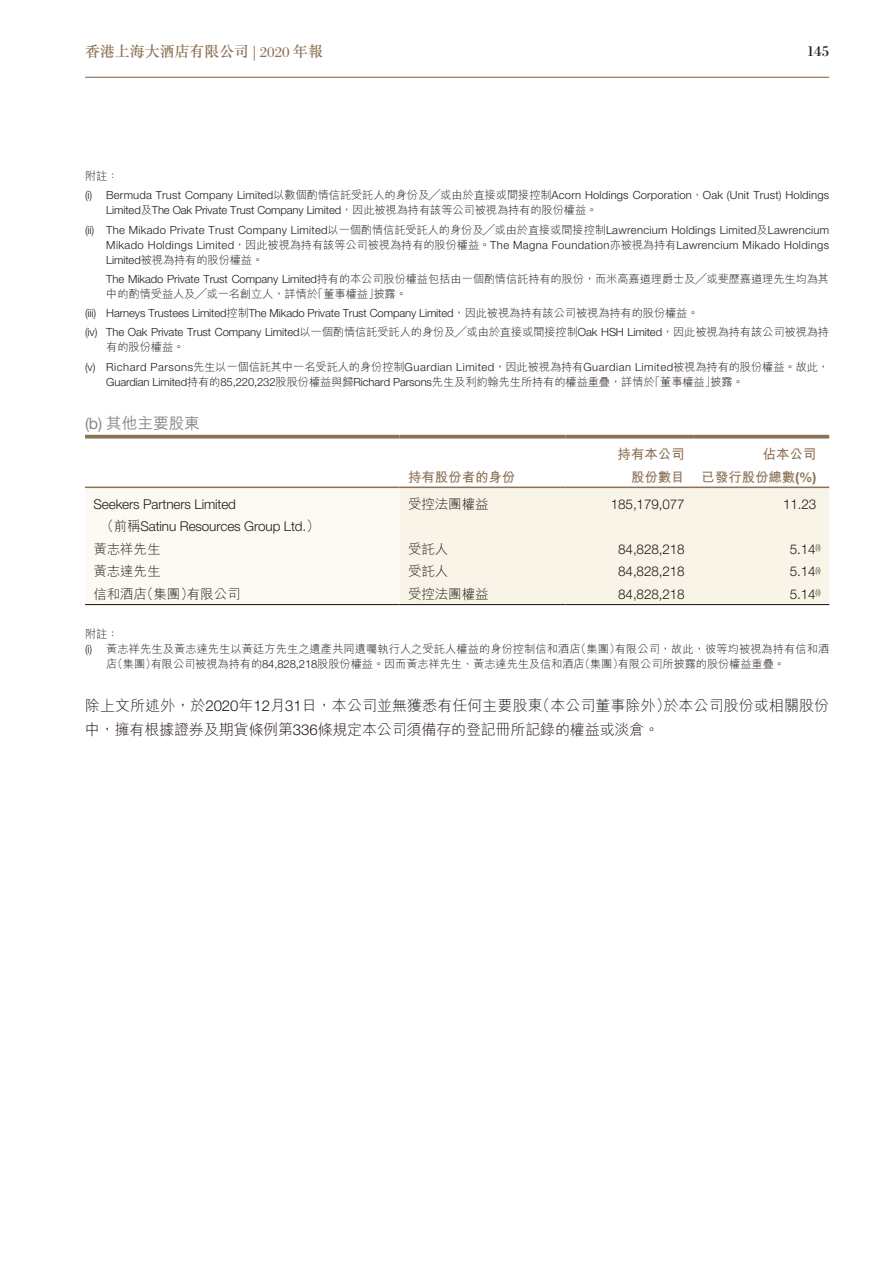
<style>
.page{position:relative;width:893px;height:1263px;background:#fff}
.page>*{position:absolute;margin:0;border:0;box-sizing:border-box;transform-origin:0 0}
.t1{font:500 15.75px "M Hei HK";letter-spacing:-.01em;color:#898989}
.t2{font:300 15px/24px "M Hei HK";letter-spacing:.005em;color:#231916}
.t3{font:500 15px "M Sung HK";letter-spacing:-.005em;color:#8c7254}
.t4{font:15px "Bodoni Std";color:#231916}
.t5{font:300 13.5px/22.5px "Helvetica Neue LT Std";letter-spacing:-.01em;color:#231916}
.t6{font:300 13.5px "M Hei HK";letter-spacing:-.01em;color:#231916}
.t7{font:700 13.5px/22.5px "M Hei HK";letter-spacing:-.01em;color:#8c7254;text-align:right}
.t8{font:300 11.25px/15px "M Hei HK";letter-spacing:-.01em;color:#231916}
.t9{font:300 11.25px/19.2px "Helvetica Neue LT Std";letter-spacing:.015em;color:#231916}
.t10{font:300 11.25px/19.2px "Helvetica Neue LT Std";letter-spacing:-.01em;color:#231916}
.t11{font:300 11.25px/15px "Helvetica Neue LT Std";letter-spacing:.035em;color:#231916}
.s1{font-family:"Bodoni Std";font-weight:400}
.s2{font-family:"M Hei HK"}
.s3{font-family:"Helvetica Neue LT Std"}
.s4{font-family:"Helvetica Neue LT Std";font-weight:400}
</style>
<div class="page">
<hr style="left:85px;top:77px;width:744px;height:1px;background:#8c7254">
<div style="left:85px;top:488px;width:315px;height:116px;background:#fcfaf2"></div>
<div style="left:400px;top:488px;width:429px;height:116px;background:#f8f4e7"></div>
<hr style="left:85px;top:435px;width:315px;height:3px;background:#8c7254">
<hr style="left:400px;top:435px;width:166px;height:3px;background:#8c7254">
<hr style="left:566px;top:435px;width:127px;height:3px;background:#8c7254">
<hr style="left:693px;top:435px;width:136px;height:3px;background:#8c7254">
<hr style="left:85px;top:487px;width:315px;height:1px;background:#8c7254">
<hr style="left:400px;top:487px;width:166px;height:1px;background:#8c7254">
<hr style="left:566px;top:487px;width:127px;height:1px;background:#8c7254">
<hr style="left:693px;top:487px;width:136px;height:1px;background:#8c7254">
<hr style="left:85px;top:604px;width:315px;height:1px;background:#231916">
<hr style="left:400px;top:604px;width:166px;height:1px;background:#231916">
<hr style="left:566px;top:604px;width:127px;height:1px;background:#231916">
<hr style="left:693px;top:604px;width:136px;height:1px;background:#231916">
<h2 class="t3" style="left:85px;top:41px;width:240px">香港上海大酒店有限公司 <span class="s1">| 2020</span> 年報</h2>
<p class="t4" style="left:807px;top:42px;width:24px">145</p>
<p class="t9" style="left:85px;top:166px;width:746px"><span class="s2">附註：<br></span>(i) Bermuda Trust Company Limited<span class="s2">以數個酌情信託受託人的身份及╱或由於直接或間接控制</span>Acorn Holdings Corporation<span class="s2">、</span>Oak (Unit Trust) Holdings</p>
<p class="t9" style="left:85px;top:201px;width:746px;text-indent:21px">Limited<span class="s2">及</span>The Oak Private Trust Company Limited<span class="s2">，因此被視為持有該等公司被視為持有的股份權益。<br></span>(ii) The Mikado Private Trust Company Limited<span class="s2">以一個酌情信託受託人的身份及╱或由於直接或間接控制</span>Lawrencium Holdings Limited<span class="s2">及</span>Lawrencium</p>
<p class="t11" style="left:106px;top:237px;width:724px">Mikado Holdings Limited<span class="s2">，因此被視為持有該等公司被視為持有的股份權益。</span>The Magna Foundation<span class="s2">亦被視為持有</span>Lawrencium Mikado Holdings<br>Limited<span class="s2">被視為持有的股份權益。</span></p>
<p class="t8" style="left:106px;top:271px;width:724px"><span class="s3">The Mikado Private Trust Company Limited</span>持有的本公司股份權益包括由一個酌情信託持有的股份，而米高嘉道理爵士及╱或斐歷嘉道理先生均為其中的酌情受益人及╱或一名創立人，詳情於「董事權益」披露。</p>
<p class="t10" style="left:85px;top:303px;width:746px">(iii) Harneys Trustees Limited<span class="s2">控制</span>The Mikado Private Trust Company Limited<span class="s2">，因此被視為持有該公司被視為持有的股份權益。<br></span>(iv) The Oak Private Trust Company Limited<span class="s2">以一個酌情信託受託人的身份及╱或由於直接或間接控制</span>Oak HSH Limited<span class="s2">，因此被視為持有該公司被視為持</span></p>
<p class="t8" style="left:85px;top:337px;width:746px;line-height:19.2px;text-indent:21px">有的股份權益。<br><span class="s3">(v) Richard Parsons</span>先生以一個信託其中一名受託人的身份控制<span class="s3">Guardian Limited</span>，因此被視為持有<span class="s3">Guardian Limited</span>被視為持有的股份權益。故此，</p>
<p class="t10" style="left:106px;top:372px;width:639px">Guardian Limited<span class="s2">持有的</span>85,220,232<span class="s2">股股份權益與歸</span>Richard Parsons<span class="s2">先生及利約翰先生所持有的權益重疊，詳情於「董事權益」披露。</span></p>
<p class="t1" style="left:85px;top:411px;width:116px"><span class="s4">(b)</span> 其他主要股東</p>
<p class="t7" style="left:408px;top:465px;width:109px">持有股份者的身份</p>
<p class="t7" style="left:618px;top:442px;width:68px">持有本公司股份數目</p>
<p class="t7" style="left:702px;top:442px;width:116px">佔本公司<br>已發行股份總數<span class="s3">(%)</span></p>
<p class="t5" style="left:100px;top:492px;width:221px;text-indent:-7px">Seekers Partners Limited<br><span class="s2">（前稱</span>Satinu Resources Group Ltd.<span class="s2">）</span></p>
<p class="t6" style="left:408px;top:494px;width:82px">受控法團權益</p>
<p class="t5" style="left:611px;top:492px;width:75px">185,179,077</p>
<p class="t5" style="left:783px;top:492px;width:35px">11.23</p>
<p class="t6" style="left:94px;top:539px;width:68px">黃志祥先生</p>
<p class="t6" style="left:408px;top:539px;width:42px">受託人</p>
<p class="t5" style="left:618px;top:537px;width:68px">84,828,218</p>
<p class="t5" style="left:790px;top:537px;width:32px">5.14<sup>(i)</sup></p>
<p class="t6" style="left:94px;top:562px;width:68px">黃志達先生</p>
<p class="t6" style="left:408px;top:562px;width:42px">受託人</p>
<p class="t5" style="left:618px;top:560px;width:68px">84,828,218</p>
<p class="t5" style="left:790px;top:560px;width:32px">5.14<sup>(i)</sup></p>
<p class="t6" style="left:94px;top:584px;width:149px">信和酒店（集團）有限公司</p>
<p class="t6" style="left:408px;top:584px;width:82px">受控法團權益</p>
<p class="t5" style="left:618px;top:582px;width:68px">84,828,218</p>
<p class="t5" style="left:790px;top:582px;width:32px">5.14<sup>(i)</sup></p>
<p class="t8" style="left:85px;top:626px;width:35px">附註：</p>
<p class="t8" style="left:85px;top:641px;width:746px"><span class="s3">(i)</span> 黃志祥先生及黃志達先生以黃廷方先生之遺產共同遺囑執行人之受託人權益的身份控制信和酒店（集團）有限公司，故此，彼等均被視為持有信和酒</p>
<p class="t8" style="left:106px;top:656px;width:680px">店（集團）有限公司被視為持有的<span class="s3">84,828,218</span>股股份權益。因而黃志祥先生、黃志達先生及信和酒店（集團）有限公司所披露的股份權益重疊。</p>
<p class="t2" style="left:85px;top:693px;width:746px">除上文所述外，於<span class="s3">2020</span>年<span class="s3">12</span>月<span class="s3">31</span>日，本公司並無獲悉有任何主要股東（本公司董事除外）於本公司股份或相關股份中，擁有根據證券及期貨條例第<span class="s3">336</span>條規定本公司須備存的登記冊所記錄的權益或淡倉。</p>
</div>
